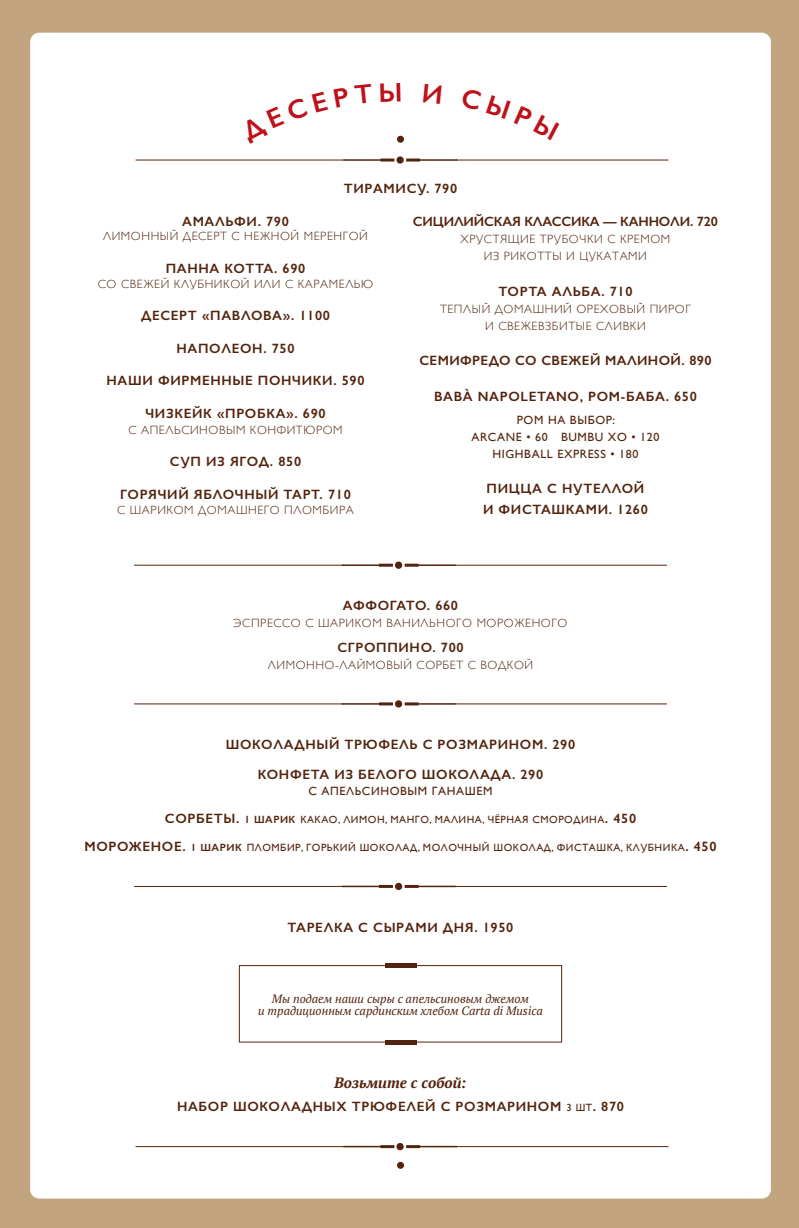
<style>
.page{position:relative;width:799px;height:1228px;background:#fff}
.page>*{position:absolute;margin:0;border:0;box-sizing:border-box;transform-origin:0 0}
.t1{font:italic 700 15px "PT Serif";color:#54230d}
.t2{font:600 13.5px/20.2px "Gill Sans";letter-spacing:.05em;color:#54230d}
.t3{font:600 13.5px "Gill Sans";letter-spacing:-.01em;color:#54230d}
.t4{font:600 13.5px "Gill Sans";letter-spacing:.03em;color:#54230d}
.t5{font:300 12px/17.2px "Gill Sans";letter-spacing:.05em;color:#54230d;text-align:center}
.t6{font:italic 12px/12px "PT Serif";color:#54230d;text-align:center}
.t7{font:12px/17.2px "Gill Sans";letter-spacing:.05em;color:#54230d;text-align:center}
.t8{font:10.5px "Gill Sans";letter-spacing:.05em;color:#54230d}
.s1{font-weight:600;font-size:13.5px}
.s2{font-weight:600}
.s3{font-weight:400;font-size:10.5px}
</style>
<div class="page">
<div style="left:0;top:0;width:798px;height:1227px;background:#c2a57e"></div>
<div style="left:30px;top:33px;width:740px;height:1165px;background:#fff;border-radius:9px"></div>
<div style="left:397px;top:136px;width:7px;height:7px;background:#54230d;border-radius:50%"></div>
<div style="left:397px;top:1161px;width:7px;height:7px;background:#54230d;border-radius:50%"></div>
<hr style="left:135px;top:160px;width:210px;height:1px;background:#54230d">
<hr style="left:343px;top:159px;width:38px;height:2px;background:#54230d">
<hr style="left:380px;top:158px;width:14px;height:3px;background:#54230d">
<hr style="left:455px;top:160px;width:213px;height:1px;background:#54230d">
<hr style="left:418px;top:159px;width:39px;height:2px;background:#54230d">
<hr style="left:406px;top:158px;width:14px;height:3px;background:#54230d">
<div style="left:396px;top:156px;width:7px;height:8px;border:2px solid #54230d;border-radius:50%"></div>
<div style="left:239px;top:965px;width:322px;height:77px;border:1px solid #54230d"></div>
<div style="left:384px;top:1039px;width:32px;height:5px;background:#54230d"></div>
<hr style="left:384px;top:963px;width:32px;height:4px;background:#54230d">
<hr style="left:135px;top:1146px;width:210px;height:1px;background:#54230d">
<hr style="left:343px;top:1145px;width:38px;height:2px;background:#54230d">
<hr style="left:380px;top:1144px;width:14px;height:3px;background:#54230d">
<hr style="left:455px;top:1146px;width:213px;height:1px;background:#54230d">
<hr style="left:418px;top:1145px;width:39px;height:2px;background:#54230d">
<hr style="left:406px;top:1144px;width:14px;height:3px;background:#54230d">
<div style="left:396px;top:1142px;width:7px;height:7px;border:2px solid #54230d;border-radius:50%"></div>
<hr style="left:134px;top:703px;width:209px;height:1px;background:#54230d">
<hr style="left:342px;top:703px;width:38px;height:1px;background:#54230d">
<hr style="left:454px;top:703px;width:212px;height:1px;background:#54230d">
<hr style="left:417px;top:703px;width:38px;height:1px;background:#54230d">
<hr style="left:404px;top:702px;width:14px;height:3px;background:#54230d">
<svg style="left:379px;top:701px;width:20px;height:5px"></svg>
<div style="left:395px;top:700px;width:7px;height:7px;border:2px solid #54230d;border-radius:50%"></div>
<hr style="left:134px;top:886px;width:209px;height:1px;background:#54230d">
<hr style="left:342px;top:885px;width:38px;height:2px;background:#54230d">
<hr style="left:454px;top:886px;width:212px;height:1px;background:#54230d">
<hr style="left:417px;top:885px;width:38px;height:2px;background:#54230d">
<hr style="left:404px;top:884px;width:14px;height:3px;background:#54230d">
<svg style="left:379px;top:884px;width:22px;height:5px"></svg>
<div style="left:395px;top:882px;width:7px;height:7px;border:2px solid #54230d;border-radius:50%"></div>
<hr style="left:134px;top:565px;width:209px;height:1px;background:#54230d">
<hr style="left:342px;top:564px;width:38px;height:2px;background:#54230d">
<hr style="left:454px;top:565px;width:212px;height:1px;background:#54230d">
<hr style="left:417px;top:564px;width:38px;height:2px;background:#54230d">
<hr style="left:404px;top:563px;width:14px;height:3px;background:#54230d">
<svg style="left:379px;top:563px;width:22px;height:5px"></svg>
<div style="left:395px;top:561px;width:7px;height:7px;border:2px solid #54230d;border-radius:50%"></div>
<p class="t2" style="left:343px;top:178px;width:115px">ТИРАМИСУ. 790</p>
<p class="t2" style="left:182px;top:211px;width:108px">АМАЛЬФИ. 790</p>
<p class="t5" style="left:103px;top:227px;width:266px">ЛИМОННЫЙ ДЕСЕРТ С НЕЖНОЙ МЕРЕНГОЙ</p>
<p class="t2" style="left:166px;top:258px;width:141px">ПАННА КОТТА. 690</p>
<p class="t5" style="left:98px;top:274px;width:277px">СО СВЕЖЕЙ КЛУБНИКОЙ ИЛИ С КАРАМЕЛЬЮ</p>
<p class="t2" style="left:141px;top:305px;width:190px">ДЕСЕРТ «ПАВЛОВА». 1100</p>
<p class="t2" style="left:176px;top:338px;width:119px">НАПОЛЕОН. 750</p>
<p class="t2" style="left:106px;top:370px;width:259px">НАШИ ФИРМЕННЫЕ ПОНЧИКИ. 590</p>
<p class="t2" style="left:145px;top:403px;width:182px">ЧИЗКЕЙК «ПРОБКА». 690</p>
<p class="t5" style="left:128px;top:421px;width:215px">С АПЕЛЬСИНОВЫМ КОНФИТЮРОМ</p>
<p class="t2" style="left:170px;top:451px;width:133px">СУП ИЗ ЯГОД. 850</p>
<p class="t2" style="left:120px;top:484px;width:232px">ГОРЯЧИЙ ЯБЛОЧНЫЙ ТАРТ. 710</p>
<p class="t5" style="left:117px;top:500px;width:238px">С ШАРИКОМ ДОМАШНЕГО ПЛОМБИРА</p>
<p class="t3" style="left:412px;top:213px;width:306px">СИЦИЛИЙСКАЯ КЛАССИКА — КАННОЛИ. 720</p>
<p class="t5" style="left:460px;top:230px;width:211px">ХРУСТЯЩИЕ ТРУБОЧКИ С КРЕМОМ<br>ИЗ РИКОТТЫ И ЦУКАТАМИ</p>
<p class="t2" style="left:498px;top:281px;width:136px">ТОРТА АЛЬБА. 710</p>
<p class="t5" style="left:439px;top:300px;width:252px">ТЕПЛЫЙ ДОМАШНИЙ ОРЕХОВЫЙ ПИРОГ<br>И СВЕЖЕВЗБИТЫЕ СЛИВКИ</p>
<p class="t4" style="left:419px;top:353px;width:293px">СЕМИФРЕДО СО СВЕЖЕЙ МАЛИНОЙ. 890</p>
<p class="t2" style="left:434px;top:386px;width:264px">BABÀ NAPOLETANO, РОМ-БАБА. 650</p>
<p class="t7" style="left:471px;top:410px;width:189px">РОМ НА ВЫБОР:<br>ARCANE • 60 BUMBU XO • 120<br>HIGHBALL EXPRESS • 180</p>
<p class="t2" style="left:482px;top:478px;width:166px">ПИЦЦА С НУТЕЛЛОЙ<br>И ФИСТАШКАМИ. 1260</p>
<p class="t2" style="left:343px;top:595px;width:117px">АФФОГАТО. 660</p>
<p class="t5" style="left:233px;top:613px;width:335px">ЭСПРЕССО С ШАРИКОМ ВАНИЛЬНОГО МОРОЖЕНОГО</p>
<p class="t2" style="left:337px;top:637px;width:128px">СГРОППИНО. 700</p>
<p class="t5" style="left:268px;top:655px;width:266px">ЛИМОННО-ЛАЙМОВЫЙ СОРБЕТ С ВОДКОЙ</p>
<p class="t2" style="left:226px;top:734px;width:351px">ШОКОЛАДНЫЙ ТРЮФЕЛЬ С РОЗМАРИНОМ. 290</p>
<p class="t2" style="left:257px;top:764px;width:287px">КОНФЕТА ИЗ БЕЛОГО ШОКОЛАДА. 290</p>
<p class="t7" style="left:308px;top:782px;width:185px">С АПЕЛЬСИНОВЫМ ГАНАШЕМ</p>
<p class="t8" style="left:165px;top:813px;width:472px"><span class="s1">СОРБЕТЫ.</span> <span class="s2">1 ШАРИК</span> КАКАО, ЛИМОН, МАНГО, МАЛИНА, ЧЁРНАЯ СМОРОДИНА<span class="s1">. 450</span></p>
<p class="t8" style="left:84px;top:841px;width:633px"><span class="s1">МОРОЖЕНОЕ.</span> <span class="s2">1 ШАРИК</span> ПЛОМБИР, ГОРЬКИЙ ШОКОЛАД, МОЛОЧНЫЙ ШОКОЛАД, ФИСТАШКА, КЛУБНИКА<span class="s1">. 450</span></p>
<p class="t2" style="left:287px;top:916px;width:227px">ТАРЕЛКА С СЫРАМИ ДНЯ. 1950</p>
<p class="t6" style="left:258px;top:991px;width:286px">Мы подаем наши сыры с апельсиновым джемом<br>и традиционным сардинским хлебом Carta di Musica</p>
<p class="t1" style="left:334px;top:1072px;width:134px">Возьмите с собой:</p>
<p class="t2" style="left:177px;top:1096px;width:448px">НАБОР ШОКОЛАДНЫХ ТРЮФЕЛЕЙ С РОЗМАРИНОМ <span class="s3">3 ШТ</span>. 870</p>
</div>
